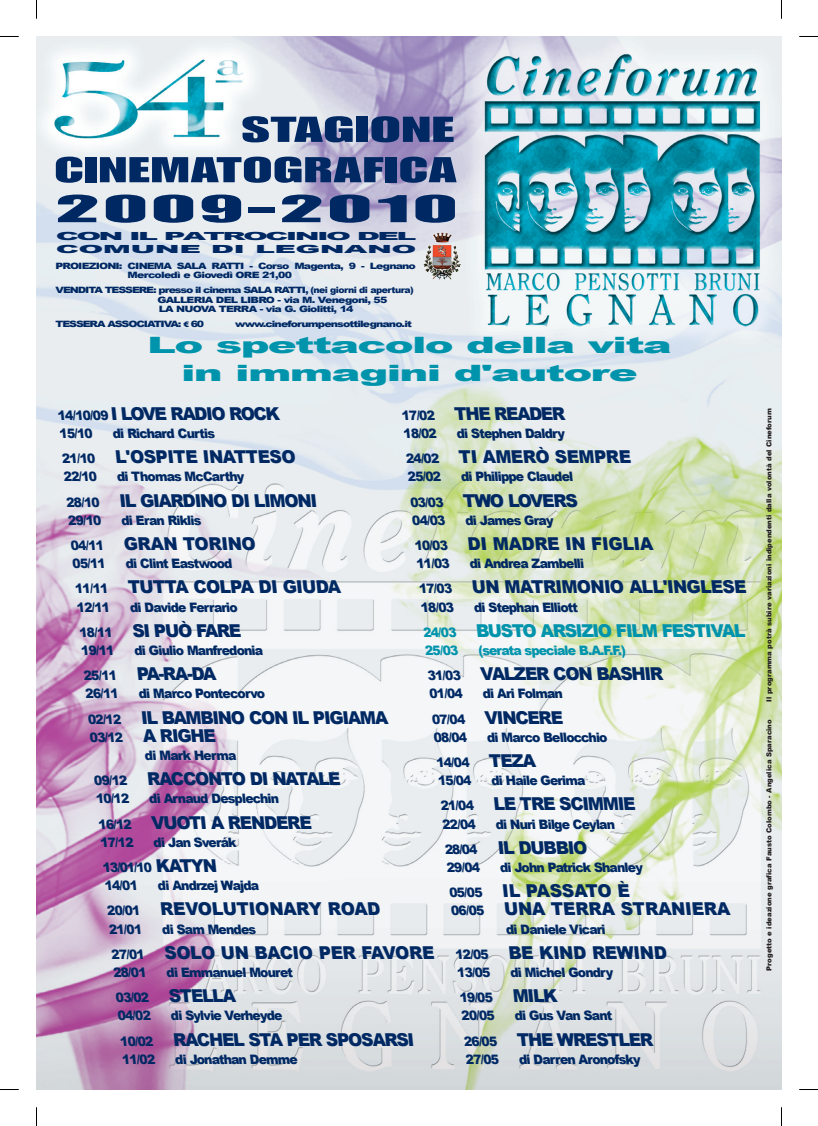
<style>
.page{position:relative;width:818px;height:1126px;background:#fff}
.page>*{position:absolute;margin:0;border:0;box-sizing:border-box;transform-origin:0 0}
.t1{font:37.88px "Impact";letter-spacing:.03em;color:#002964;scale:2.48 1}
.t2{font:35.25px "Impact";letter-spacing:.015em;color:#002964;scale:1.79 1}
.t3{font:35.12px "Impact";letter-spacing:.015em;color:#002964;scale:1.75 1}
.t4{font:900 22.5px/27.5px "Arial";letter-spacing:-.04em;color:#0094ac;text-align:center;scale:1.93 1}
.t5{font:900 17.75px/18.1px "Arial";color:#002964;scale:.96 1}
.t6{font:900 17.75px "Arial";color:#0094ac;scale:.96 1}
.t7{font:900 13px/25.2px "Arial";letter-spacing:-.055em;color:#002964;scale:.96 1}
.t8{font:900 13px "Arial";color:#0094ac;scale:.96 1}
.t9{font:900 11.12px/12.8px "Arial";letter-spacing:-.09em;color:#002964;scale:2.69 1}
.t10{font:900 8.75px/9.6px "Arial";letter-spacing:-.08em;color:#002964;scale:1.26 1}
.t11{font:900 8.75px "Arial";letter-spacing:-.1em;color:#002964;scale:1.26 1}
.t12{font:900 6.88px "Arial";color:#231f20}
.s1{font-family:"Bienvenue";font-weight:700}
.s2{font-size:13px}
.s3{font-size:17.75px}
</style>
<div class="page">
<img style="left:36px;top:36px;width:745px;height:1053px">
<img style="left:432px;top:232px;width:19px;height:11px">
<svg style="left:0;top:36px;width:19px;height:1px"></svg>
<svg style="left:799px;top:36px;width:18px;height:1px"></svg>
<svg style="left:0;top:1089px;width:19px;height:1px"></svg>
<svg style="left:799px;top:1089px;width:18px;height:1px"></svg>
<svg style="left:36px;top:0;width:1px;height:19px"></svg>
<svg style="left:36px;top:1107px;width:1px;height:18px"></svg>
<h2 class="t2" style="left:241px;top:109px;width:120px">STAGIONE</h2>
<h3 class="t3" style="left:54px;top:149px;width:231px">CINEMATOGRAFICA</h3>
<h1 class="t1" style="left:55px;top:187px;width:164px">2009-2010</h1>
<p class="t10" style="left:127px;top:261px;width:230px;text-indent:-72px">PROIEZIONI: CINEMA SALA RATTI - Corso Magenta, 9 - Legnano<br>Mercoledì e Giovedì ORE 21,00</p>
<p class="t10" style="left:157px;top:285px;width:205px;text-indent:-102px">VENDITA TESSERE: presso il cinema SALA RATTI, (nei giorni di apertura)<br>GALLERIA DEL LIBRO - via M. Venegoni, 55<br>LA NUOVA TERRA - via G. Giolitti, 14</p>
<p class="t11" style="left:56px;top:319px;width:119px">TESSERA ASSOCIATIVA: <span class="s1">€</span> 60</p>
<p class="t10" style="left:235px;top:319px;width:142px">www.cineforumpensottilegnano.it</p>
<p class="t9" style="left:56px;top:230px;width:135px">CON IL PATROCINIO DEL<br>COMUNE DI LEGNANO</p>
<h3 class="t4" style="left:147px;top:332px;width:273px">Lo spettacolo della vita in immagini d'autore</h3>
<h3 class="t5" style="left:58px;top:404px;width:235px"><span class="s2">14/10/09</span> I LOVE RADIO ROCK</h3>
<p class="t7" style="left:60px;top:420px;width:38px">15/10</p>
<p class="t7" style="left:113px;top:420px;width:109px">di Richard Curtis</p>
<h3 class="t5" style="left:62px;top:448px;width:247px"><span class="s2">21/10</span> L'OSPITE INATTESO</h3>
<p class="t7" style="left:64px;top:464px;width:38px">22/10</p>
<p class="t7" style="left:117px;top:464px;width:134px">di Thomas McCarthy</p>
<h3 class="t5" style="left:67px;top:491px;width:265px"><span class="s2">28/10</span> IL GIARDINO DI LIMONI</h3>
<p class="t7" style="left:69px;top:507px;width:38px">29/10</p>
<p class="t7" style="left:122px;top:507px;width:86px">di Eran Riklis</p>
<h3 class="t5" style="left:71px;top:534px;width:196px"><span class="s2">04/11</span> GRAN TORINO</h3>
<p class="t7" style="left:73px;top:551px;width:38px">05/11</p>
<p class="t7" style="left:126px;top:551px;width:114px">di Clint Eastwood</p>
<h3 class="t5" style="left:75px;top:578px;width:280px"><span class="s2">11/11</span> TUTTA COLPA DI GIUDA</h3>
<p class="t7" style="left:77px;top:594px;width:38px">12/11</p>
<p class="t7" style="left:130px;top:594px;width:115px">di Davide Ferrario</p>
<h3 class="t5" style="left:80px;top:621px;width:172px"><span class="s2">18/11</span> SI PUÒ FARE</h3>
<p class="t7" style="left:82px;top:637px;width:38px">19/11</p>
<p class="t7" style="left:135px;top:637px;width:137px">di Giulio Manfredonia</p>
<h3 class="t5" style="left:84px;top:665px;width:142px"><span class="s2">25/11</span> PA-RA-DA</h3>
<p class="t7" style="left:86px;top:681px;width:38px">26/11</p>
<p class="t7" style="left:139px;top:681px;width:135px">di Marco Pontecorvo</p>
<h3 class="t5" style="left:88px;top:708px;width:316px"><span class="s2">02/12</span> IL BAMBINO CON IL PIGIAMA<br><span class="s2">03/12</span> A RIGHE</h3>
<p class="t7" style="left:145px;top:742px;width:98px">di Mark Herma</p>
<h3 class="t5" style="left:94px;top:769px;width:260px"><span class="s2">09/12</span> RACCONTO DI NATALE</h3>
<p class="t7" style="left:96px;top:786px;width:38px">10/12</p>
<p class="t7" style="left:149px;top:786px;width:138px">di Arnaud Desplechin</p>
<h3 class="t5" style="left:99px;top:813px;width:226px"><span class="s2">16/12</span> VUOTI A RENDERE</h3>
<p class="t7" style="left:101px;top:829px;width:38px">17/12</p>
<h3 class="t5" style="left:402px;top:404px;width:174px"><span class="s2">17/02</span> THE READER</h3>
<p class="t7" style="left:403px;top:420px;width:38px">18/02</p>
<p class="t7" style="left:457px;top:420px;width:114px">di Stephen Daldry</p>
<h3 class="t5" style="left:406px;top:448px;width:238px"><span class="s2">24/02</span> TI AMERÒ SEMPRE</h3>
<p class="t7" style="left:408px;top:464px;width:38px">25/02</p>
<p class="t7" style="left:461px;top:464px;width:120px">di Philippe Claudel</p>
<h3 class="t5" style="left:410px;top:491px;width:178px"><span class="s2">03/03</span> TWO LOVERS</h3>
<p class="t7" style="left:412px;top:507px;width:38px">04/03</p>
<p class="t7" style="left:465px;top:507px;width:93px">di James Gray</p>
<h3 class="t5" style="left:415px;top:534px;width:252px"><span class="s2">10/03</span> DI MADRE IN FIGLIA</h3>
<p class="t7" style="left:416px;top:551px;width:38px">11/03</p>
<p class="t7" style="left:470px;top:551px;width:122px">di Andrea Zambelli</p>
<h3 class="t5" style="left:419px;top:578px;width:344px"><span class="s2">17/03</span> UN MATRIMONIO ALL'INGLESE</h3>
<p class="t7" style="left:421px;top:594px;width:38px">18/03</p>
<p class="t7" style="left:474px;top:594px;width:111px">di Stephan Elliott</p>
<h3 class="t6" style="left:423px;top:620px;width:339px"><span class="s2">24/03</span> BUSTO ARSIZIO FILM FESTIVAL</h3>
<p class="t8" style="left:425px;top:643px;width:38px">25/03</p>
<p class="t8" style="left:478px;top:643px;width:157px">(serata speciale B.A.F.F.)</p>
<h3 class="t5" style="left:428px;top:665px;width:249px"><span class="s2">31/03</span> VALZER CON BASHIR</h3>
<p class="t7" style="left:429px;top:681px;width:38px">01/04</p>
<p class="t7" style="left:482px;top:681px;width:87px">di Ari Folman</p>
<h3 class="t5" style="left:432px;top:708px;width:140px"><span class="s2">07/04</span> VINCERE</h3>
<p class="t7" style="left:434px;top:724px;width:38px">08/04</p>
<p class="t7" style="left:436px;top:724px;width:181px;text-indent:51px">di Marco Bellocchio<br>14/04 <span class="s3">TEZA</span></p>
<p class="t7" style="left:438px;top:768px;width:38px">15/04</p>
<p class="t7" style="left:491px;top:768px;width:101px">di Haile Gerima</p>
<h3 class="t5" style="left:440px;top:795px;width:207px"><span class="s2">21/04</span> LE TRE SCIMMIE</h3>
<p class="t7" style="left:442px;top:811px;width:38px">22/04</p>
<p class="t7" style="left:495px;top:811px;width:127px">di Nuri Bilge Ceylan</p>
<h3 class="t5" style="left:445px;top:838px;width:152px"><span class="s2">28/04</span> IL DUBBIO</h3>
<p class="t7" style="left:447px;top:854px;width:38px">29/04</p>
<p class="t7" style="left:500px;top:854px;width:150px">di John Patrick Shanley</p>
<h3 class="t5" style="left:449px;top:881px;width:296px"><span class="s2">05/05</span> IL PASSATO È<br><span class="s2">06/05</span> UNA TERRA STRANIERA</h3>
<p class="t7" style="left:506px;top:916px;width:107px">di Daniele Vicari</p>
<h3 class="t5" style="left:455px;top:943px;width:224px"><span class="s2">12/05</span> BE KIND REWIND</h3>
<p class="t7" style="left:457px;top:959px;width:38px">13/05</p>
<p class="t7" style="left:103px;top:829px;width:142px;text-indent:51px">di Jan Sverák<br>13/01/10 <span class="s3">KATYN</span></p>
<p class="t7" style="left:105px;top:872px;width:38px">14/01</p>
<p class="t7" style="left:158px;top:872px;width:108px">di Andrzej Wajda</p>
<h3 class="t5" style="left:107px;top:900px;width:288px"><span class="s2">20/01</span> REVOLUTIONARY ROAD</h3>
<p class="t7" style="left:109px;top:916px;width:38px">21/01</p>
<p class="t7" style="left:162px;top:916px;width:101px">di Sam Mendes</p>
<h3 class="t5" style="left:112px;top:943px;width:340px"><span class="s2">27/01</span> SOLO UN BACIO PER FAVORE</h3>
<p class="t7" style="left:114px;top:959px;width:38px">28/01</p>
<p class="t7" style="left:167px;top:959px;width:135px">di Emmanuel Mouret</p>
<h3 class="t5" style="left:116px;top:986px;width:129px"><span class="s2">03/02</span> STELLA</h3>
<p class="t7" style="left:118px;top:1003px;width:38px">04/02</p>
<p class="t7" style="left:171px;top:1003px;width:119px">di Sylvie Verheyde</p>
<h3 class="t5" style="left:120px;top:1030px;width:310px"><span class="s2">10/02</span> RACHEL STA PER SPOSARSI</h3>
<p class="t7" style="left:122px;top:1046px;width:38px">11/02</p>
<p class="t7" style="left:175px;top:1046px;width:130px">di Jonathan Demme</p>
<p class="t7" style="left:460px;top:959px;width:161px;text-indent:51px">di Michel Gondry<br>19/05 <span class="s3">MILK</span></p>
<p class="t7" style="left:461px;top:1003px;width:38px">20/05</p>
<p class="t7" style="left:515px;top:1003px;width:105px">di Gus Van Sant</p>
<h3 class="t5" style="left:464px;top:1030px;width:201px"><span class="s2">26/05</span> THE WRESTLER</h3>
<p class="t7" style="left:466px;top:1046px;width:38px">27/05</p>
<p class="t7" style="left:519px;top:1046px;width:128px">di Darren Aronofsky</p>
<p class="t12" style="left:764px;top:701px;width:295px;rotate:-90deg">Il programma potrà subire variazioni indipendenti dalla volontà del Cineforum</p>
<p class="t12" style="left:764px;top:970px;width:253px;rotate:-90deg">Progetto e ideazione grafica Fausto Colombo - Angelica Sparacino</p>
</div>
